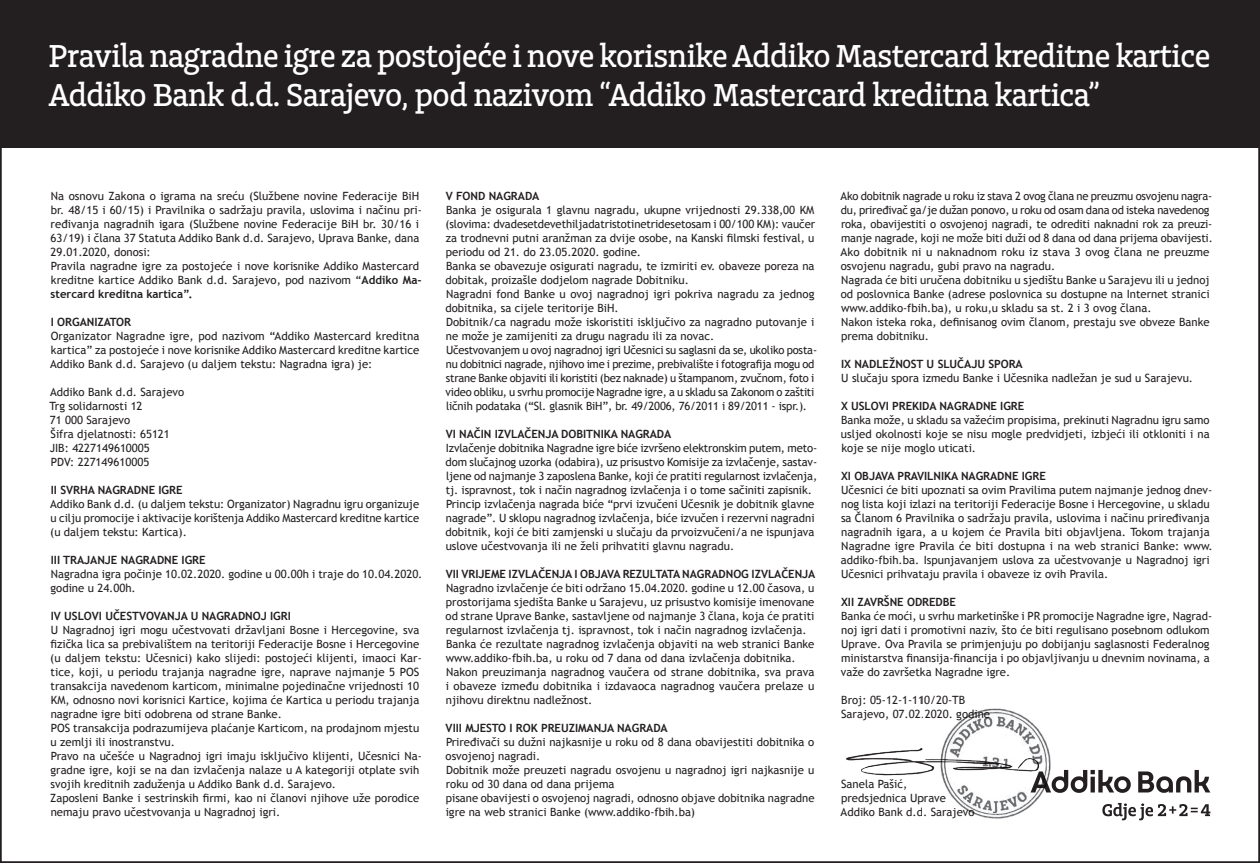
<style>
.page{position:relative;width:1260px;height:863px;background:#fff}
.page>*{position:absolute;margin:0;border:0;box-sizing:border-box;transform-origin:0 0}
.t1{font:500 33.25px/38.5px "Charlie Pro";letter-spacing:-.015em;color:#fff}
.t2{font:11.38px/14px "Trebuchet MS";color:#231f20}
.t3{font:700 11.38px "Trebuchet MS";letter-spacing:-.005em;color:#231f20}
.s1{font-weight:700}
</style>
<div class="page">
<svg style="left:1068px;top:770px;width:142px;height:23px"></svg>
<svg style="left:1102px;top:803px;width:108px;height:17px"></svg>
<div style="left:0;top:0;width:1260px;height:147px;background:#231f20"></div>
<img style="left:846px;top:748px;width:77px;height:28px">
<img style="left:923px;top:708px;width:145px;height:111px">
<h1 class="t1" style="left:48px;top:35px;width:1164px">Pravila nagradne igre za postojeće i nove korisnike Addiko Mastercard kreditne kartice<br>Addiko Bank d.d. Sarajevo, pod nazivom “Addiko Mastercard kreditna kartica”</h1>
<p class="t2" style="left:50px;top:189px;width:373px">Na osnovu Zakona o igrama na sreću (Službene novine Federacije BiH br. 48/15 i 60/15) i Pravilnika o sadržaju pravila, uslovima i načinu pri&shy;ređivanja nagradnih igara (Službene novine Federacije BiH br. 30/16 i 63/19) i člana 37 Statuta Addiko Bank d.d. Sarajevo, Uprava Banke, dana 29.01.2020, donosi:<br>Pravila nagradne igre za postojeće i nove korisnike Addiko Mastercard kreditne kartice Addiko Bank d.d. Sarajevo, pod nazivom “<span class="s1">Addiko Ma&shy;stercard kreditna kartica”.</span></p>
<p class="t3" style="left:51px;top:314px;width:82px">I ORGANIZATOR</p>
<p class="t2" style="left:50px;top:329px;width:371px;text-align:justify">Organizator Nagradne igre, pod nazivom “Addiko Mastercard kreditna kartica” za postojeće i nove korisnike Addiko Mastercard kreditne kartice Addiko Bank d.d. Sarajevo (u daljem tekstu: Nagradna igra) je:</p>
<p class="t2" style="left:50px;top:385px;width:136px">Addiko Bank d.d. Sarajevo<br>Trg solidarnosti 12<br>71 000 Sarajevo<br>Šifra djelatnosti: 65121<br>JIB: 4227149610005<br>PDV: 227149610005</p>
<p class="t3" style="left:51px;top:482px;width:133px">II SVRHA NAGRADNE IGRE</p>
<p class="t2" style="left:50px;top:497px;width:371px;text-align:justify">Addiko Bank d.d. (u daljem tekstu: Organizator) Nagradnu igru organizuje u cilju promocije i aktivacije korištenja Addiko Mastercard kreditne kartice (u daljem tekstu: Kartica).</p>
<p class="t3" style="left:51px;top:552px;width:156px">III TRAJANJE NAGRADNE IGRE</p>
<p class="t2" style="left:51px;top:567px;width:373px">Nagradna igra počinje 10.02.2020. godine u 00.00h i traje do 10.04.2020. godine u 24.00h.</p>
<p class="t3" style="left:51px;top:608px;width:242px">IV USLOVI UČESTVOVANJA U NAGRADNOJ IGRI</p>
<p class="t2" style="left:50px;top:623px;width:373px">U Nagradnoj igri mogu učestvovati državljani Bosne i Hercegovine, sva fizička lica sa prebivalištem na teritoriji Federacije Bosne i Hercegovine (u daljem tekstu: Učesnici) kako slijedi: postojeći klijenti, imaoci Kar&shy;tice, koji, u periodu trajanja nagradne igre, naprave najmanje 5 POS transakcija navedenom karticom, minimalne pojedinačne vrijednosti 10<br>KM, odnosno novi korisnici Kartice, kojima će Kartica u periodu trajanja nagradne igre biti odobrena od strane Banke.<br>POS transakcija podrazumijeva plaćanje Karticom, na prodajnom mjestu u zemlji ili inostranstvu.<br>Pravo na učešće u Nagradnoj igri imaju isključivo klijenti, Učesnici Na&shy;gradne igre, koji se na dan izvlačenja nalaze u A kategoriji otplate svih svojih kreditnih zaduženja u Addiko Bank d.d. Sarajevo.<br>Zaposleni Banke i sestrinskih firmi, kao ni članovi njihove uže porodice nemaju pravo učestvovanja u Nagradnoj igri.</p>
<p class="t3" style="left:446px;top:188px;width:95px">V FOND NAGRADA</p>
<p class="t2" style="left:445px;top:203px;width:373px">Banka je osigurala 1 glavnu nagradu, ukupne vrijednosti 29.338,00 KM (slovima: dvadesetdevethiljadatristotinetridesetosam i 00/100 KM): vaučer za trodnevni putni aranžman za dvije osobe, na Kanski filmski festival, u periodu od 21. do 23.05.2020. godine.<br>Banka se obavezuje osigurati nagradu, te izmiriti ev. obaveze poreza na dobitak, proizašle dodjelom nagrade Dobitniku.<br>Nagradni fond Banke u ovoj nagradnoj igri pokriva nagradu za jednog dobitnika, sa cijele teritorije BiH.<br>Dobitnik/ca nagradu može iskoristiti isključivo za nagradno putovanje i ne može je zamijeniti za drugu nagradu ili za novac.<br>Učestvovanjem u ovoj nagradnoj igri Učesnici su saglasni da se, ukoliko posta&shy;nu dobitnici nagrade, njihovo ime i prezime, prebivalište i fotografija mogu od strane Banke objaviti ili koristiti (bez naknade) u štampanom, zvučnom, foto i video obliku, u svrhu promocije Nagradne igre, a u skladu sa Zakonom o zaštiti ličnih podataka (“Sl. glasnik BiH”, br. 49/2006, 76/2011 i 89/2011 - ispr.).</p>
<p class="t3" style="left:446px;top:426px;width:227px">VI NAČIN IZVLAČENJA DOBITNIKA NAGRADA</p>
<p class="t2" style="left:446px;top:441px;width:373px">Izvlačenje dobitnika Nagradne igre biće izvršeno elektronskim putem, meto&shy;dom slučajnog uzorka (odabira), uz prisustvo Komisije za izvlačenje, sastav&shy;ljene od najmanje 3 zaposlena Banke, koji će pratiti regularnost izvlačenja, tj. ispravnost, tok i način nagradnog izvlačenja i o tome sačiniti zapisnik.<br>Princip izvlačenja nagrada biće “prvi izvučeni Učesnik je dobitnik glavne nagrade”. U sklopu nagradnog izvlačenja, biće izvučen i rezervni nagradni dobitnik, koji će biti zamjenski u slučaju da prvoizvučeni/a ne ispunjava uslove učestvovanja ili ne želi prihvatiti glavnu nagradu.</p>
<p class="t3" style="left:446px;top:566px;width:371px">VII VRIJEME IZVLAČENJA I OBJAVA REZULTATA NAGRADNOG IZVLAČENJA</p>
<p class="t2" style="left:446px;top:581px;width:370px">Nagradno izvlačenje će biti održano 15.04.2020. godine u 12.00 časova, u prostorijama sjedišta Banke u Sarajevu, uz prisustvo komisije imenovane od strane Uprave Banke, sastavljene od najmanje 3 člana, koja će pratiti regularnost izvlačenja tj. ispravnost, tok i način nagradnog izvlačenja.<br>Banka će rezultate nagradnog izvlačenja objaviti na web stranici Banke www.addiko-fbih.ba, u roku od 7 dana od dana izvlačenja dobitnika.<br>Nakon preuzimanja nagradnog vaučera od strane dobitnika, sva prava i obaveze između dobitnika i izdavaoca nagradnog vaučera prelaze u njihovu direktnu nadležnost.</p>
<p class="t3" style="left:446px;top:720px;width:224px">VIII MJESTO I ROK PREUZIMANJA NAGRADA</p>
<p class="t2" style="left:446px;top:735px;width:370px">Priređivači su dužni najkasnije u roku od 8 dana obavijestiti dobitnika o osvojenoj nagradi.<br>Dobitnik može preuzeti nagradu osvojenu u nagradnoj igri najkasnije u roku od 30 dana od dana prijema<br>pisane obavijesti o osvojenoj nagradi, odnosno objave dobitnika nagradne igre na web stranici Banke (www.addiko-fbih.ba)</p>
<p class="t2" style="left:841px;top:189px;width:374px">Ako dobitnik nagrade u roku iz stava 2 ovog člana ne preuzmu osvojenu nagra&shy;du, priređivač ga/je dužan ponovo, u roku od osam dana od isteka navedenog roka, obavijestiti o osvojenoj nagradi, te odrediti naknadni rok za preuzi&shy;manje nagrade, koji ne može biti duži od 8 dana od dana prijema obavijesti.<br>Ako dobitnik ni u naknadnom roku iz stava 3 ovog člana ne preuzme osvojenu nagradu, gubi pravo na nagradu.<br>Nagrada će biti uručena dobitniku u sjedištu Banke u Sarajevu ili u jednoj od poslovnica Banke (adrese poslovnica su dostupne na Internet stranici www.addiko-fbih.ba), u roku,u skladu sa st. 2 i 3 ovog člana.<br>Nakon isteka roka, definisanog ovim članom, prestaju sve obveze Banke prema dobitniku.</p>
<p class="t3" style="left:841px;top:356px;width:183px">IX NADLEŽNOST U SLUČAJU SPORA</p>
<p class="t2" style="left:841px;top:371px;width:353px">U slučaju spora izmedu Banke i Učesnika nadležan je sud u Sarajevu.</p>
<p class="t3" style="left:841px;top:398px;width:185px">X USLOVI PREKIDA NAGRADNE IGRE</p>
<p class="t2" style="left:841px;top:413px;width:370px;text-align:justify">Banka može, u skladu sa važećim propisima, prekinuti Nagradnu igru samo usljed okolnosti koje se nisu mogle predvidjeti, izbjeći ili otkloniti i na koje se nije moglo uticati.</p>
<p class="t3" style="left:841px;top:468px;width:206px">XI OBJAVA PRAVILNIKA NAGRADNE IGRE</p>
<p class="t2" style="left:841px;top:483px;width:374px">Učesnici će biti upoznati sa ovim Pravilima putem najmanje jednog dnev&shy;nog lista koji izlazi na teritoriji Federacije Bosne i Hercegovine, u skladu sa Članom 6 Pravilnika o sadržaju pravila, uslovima i načinu priređivanja nagradnih igara, a u kojem će Pravila biti objavljena. Tokom trajanja Nagradne igre Pravila će biti dostupna i na web stranici Banke: www. addiko-fbih.ba. Ispunjavanjem uslova za učestvovanje u Nagradnoj igri Učesnici prihvataju pravila i obaveze iz ovih Pravila.</p>
<p class="t3" style="left:841px;top:594px;width:116px">XII ZAVRŠNE ODREDBE</p>
<p class="t2" style="left:841px;top:609px;width:373px">Banka će moći, u svrhu marketinške i PR promocije Nagradne igre, Nagrad&shy;noj igri dati i promotivni naziv, što će biti regulisano posebnom odlukom Uprave. Ova Pravila se primjenjuju po dobijanju saglasnosti Federalnog ministarstva finansija-financija i po objavljivanju u dnevnim novinama, a važe do završetka Nagradne igre.</p>
<p class="t2" style="left:841px;top:693px;width:150px">Broj: 05-12-1-110/20-TB<br>Sarajevo, 07.02.2020. godine</p>
<p class="t2" style="left:841px;top:777px;width:136px">Sanela Pašić, predsjednica Uprave<br>Addiko Bank d.d. Sarajevo</p>
</div>
